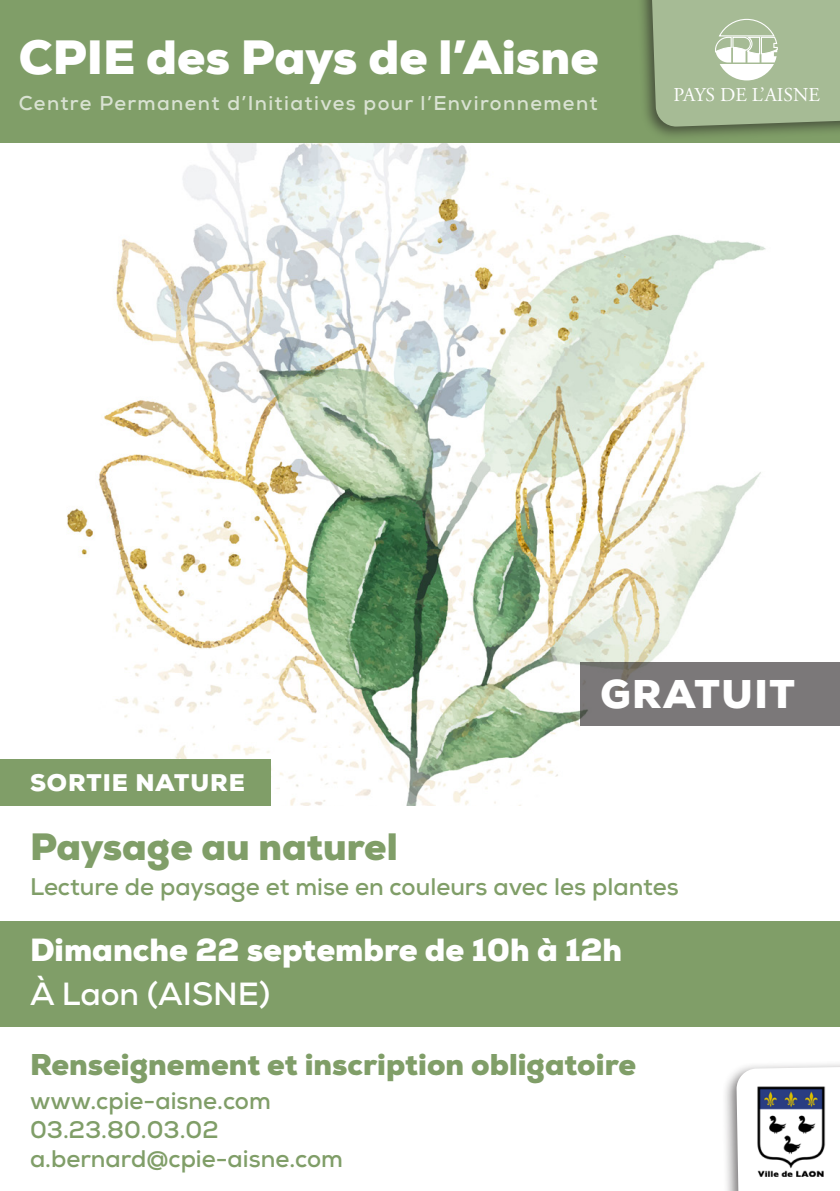
<style>
.page{position:relative;width:840px;height:1191px;background:#fff}
.page>*{position:absolute;margin:0;border:0;box-sizing:border-box;transform-origin:0 0}
.t1{font:900 48px "Nexa";color:#fff}
.t2{font:900 40px "Nexa";letter-spacing:.04em;color:#fff}
.t3{font:900 38px "Nexa";color:#809e68}
.t4{font:900 32px "Nexa";color:#fff}
.t5{font:700 32px "Nexa";color:#fff}
.t6{font:900 30px "Nexa";color:#809e68}
.t7{font:700 24px/28.8px "Nexa";color:#809e68}
.t8{font:900 24px "Nexa";letter-spacing:.04em;color:#fff}
.t9{font:700 20px "Nexa";letter-spacing:.07em;color:#d9e2d2}
.t10{font:19.6px "Adobe Garamond Pro";color:#fff}
</style>
<div class="page">
<img style="left:67px;top:143px;width:699px;height:663px">
<div style="left:0;top:920px;width:839px;height:107px;background:#809e68"></div>
<div style="left:0;top:759px;width:271px;height:83px;background:#809e68"></div>
<div style="left:721px;top:1059px;width:118px;height:132px;background:#231f20;opacity:.6"></div>
<svg style="left:736px;top:1066px;width:103px;height:125px"></svg>
<div style="left:0;top:0;width:839px;height:143px;background:#809e68"></div>
<div style="left:635px;top:0;width:204px;height:141px;background:#231f20;opacity:.6"></div>
<div style="left:0;top:806px;width:839px;height:114px;background:#fff"></div>
<svg style="left:650px;top:0;width:189px;height:127px;background:#a7bb98"></svg>
<img style="left:756px;top:1085px;width:69px;height:91px">
<div style="left:580px;top:662px;width:259px;height:64px;background:#7b7879"></div>
<h1 class="t1" style="left:19px;top:27px;width:581px">CPIE des Pays de l’Aisne</h1>
<p class="t9" style="left:19px;top:90px;width:580px">Centre Permanent d’Initiatives pour l’Environnement</p>
<p class="t10" style="left:673px;top:83px;width:148px">PAYS DE L’AISNE</p>
<p class="t8" style="left:30px;top:767px;width:216px">SORTIE NATURE</p>
<h2 class="t2" style="left:600px;top:668px;width:196px">GRATUIT</h2>
<h3 class="t3" style="left:30px;top:822px;width:369px">Paysage au naturel</h3>
<p class="t7" style="left:30px;top:872px;width:650px">Lecture de paysage et mise en couleurs avec les plantes</p>
<h3 class="t4" style="left:30px;top:929px;width:593px">Dimanche 22 septembre de 10h à 12h</h3>
<h3 class="t5" style="left:30px;top:973px;width:241px">À Laon (AISNE)</h3>
<p class="t6" style="left:30px;top:1044px;width:607px">Renseignement et inscription obligatoire</p>
<p class="t7" style="left:30px;top:1086px;width:314px">www.cpie-aisne.com<br>03.23.80.03.02 a.bernard@cpie-aisne.com</p>
</div>
